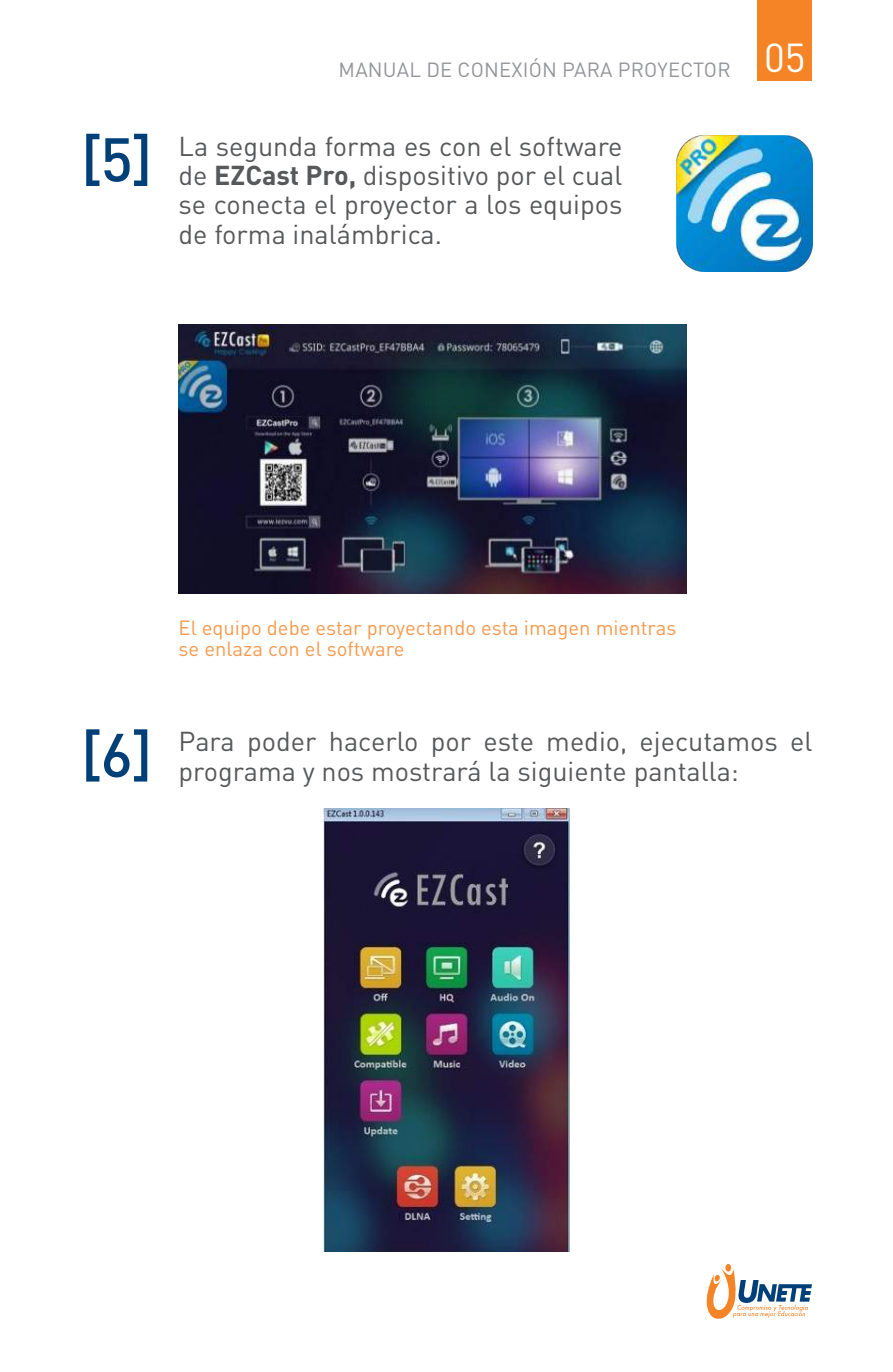
<style>
.page{position:relative;width:893px;height:1372px;background:#fff}
.page>*{position:absolute;margin:0;border:0;box-sizing:border-box;transform-origin:0 0}
.t1{font:500 60.75px "DIN Pro";color:#004079}
.t2{font:27px/29.2px "DIN Pro";color:#57585a;text-align:justify}
.t3{font:20.25px/20.2px "DIN Pro";color:#f79a4e}
.t4{font:20.25px "DIN Pro";letter-spacing:.01em;color:#939598}
.s1{font-weight:700}
</style>
<div class="page">
<div style="left:758px;top:0;width:54px;height:81px;background:#f58427"></div>
<svg style="left:725px;top:1263px;width:6px;height:8px"></svg>
<svg style="left:706px;top:1268px;width:106px;height:51px"></svg>
<img style="left:179px;top:324px;width:508px;height:269px">
<img style="left:676px;top:135px;width:136px;height:136px">
<img style="left:323px;top:808px;width:247px;height:443px">
<h1 class="t1" style="left:81px;top:118px;width:73px">[5]</h1>
<p class="t4" style="left:339px;top:56px;width:469px">MANUAL DE CONEXIÓN PARA PROYECTOR <sup>05</sup></p>
<p class="t2" style="left:179px;top:130px;width:445px">La segunda forma es con el software de <span class="s1">EZCast Pro,</span> dispositivo por el cual se conecta el proyector a los equipos de forma inalámbrica.</p>
<h1 class="t1" style="left:81px;top:713px;width:73px">[6]</h1>
<p class="t3" style="left:179px;top:617px;width:499px">El equipo debe estar proyectando esta imagen mientras se enlaza con el software</p>
<p class="t2" style="left:179px;top:725px;width:635px">Para poder hacerlo por este medio, ejecutamos el programa y nos mostrará la siguiente pantalla:</p>
</div>
